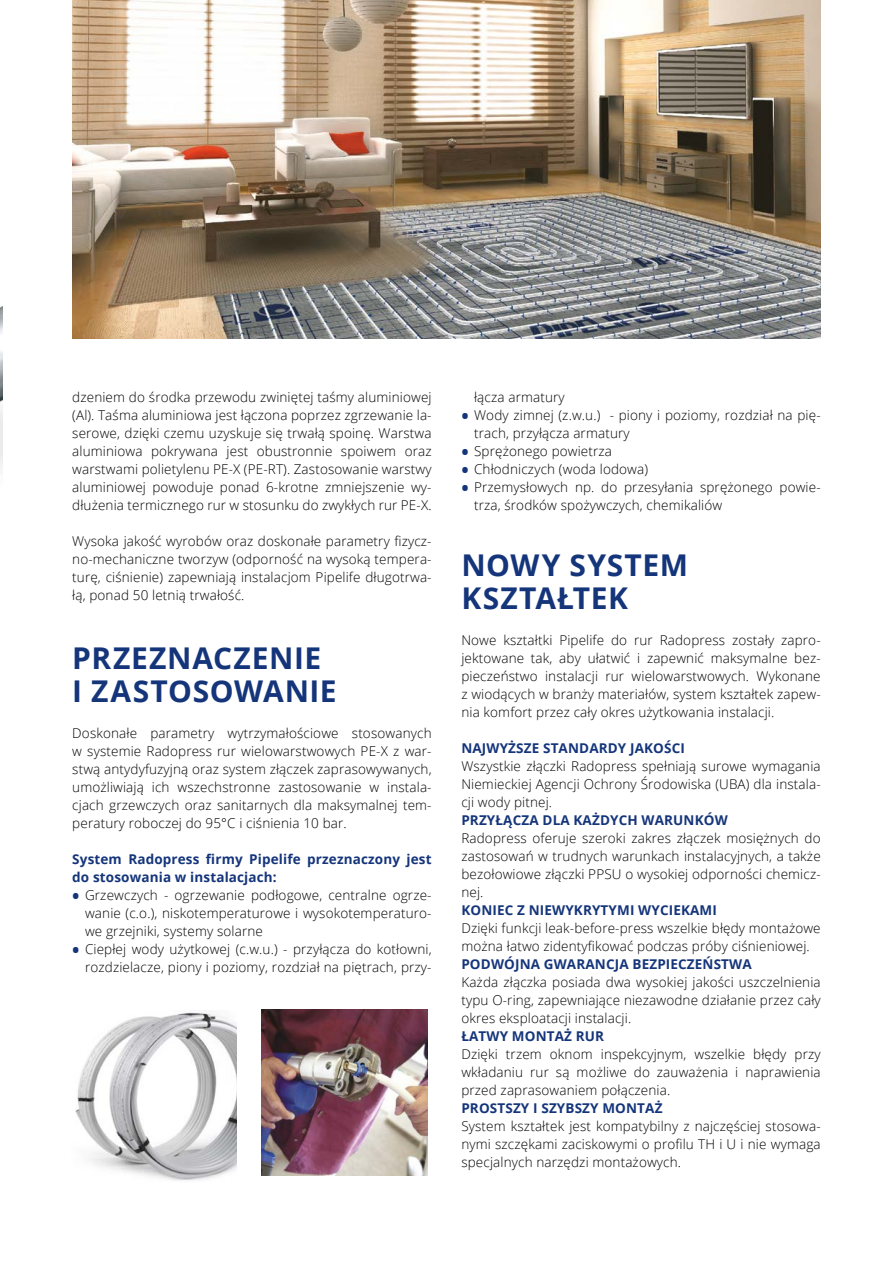
<style>
.page{position:relative;width:893px;height:1263px;background:#fff}
.page>*{position:absolute;margin:0;border:0;box-sizing:border-box;transform-origin:0 0}
.t1{font:700 30px/33px "Open Sans";letter-spacing:.02em;color:#15357b}
.t2{font:300 13.5px/18px "Open Sans";letter-spacing:.01em;color:#000;text-align:justify}
.t3{font:700 13.5px/18px "Open Sans";letter-spacing:.01em;color:#15357b}
.s1{font-weight:700;font-size:19.5px;color:#15357b}
</style>
<div class="page">
<img style="left:72px;top:0;width:749px;height:339px">
<img style="left:0;top:306px;width:2px;height:164px">
<img style="left:75px;top:1011px;width:161px;height:170px">
<img style="left:261px;top:1009px;width:166px;height:166px">
<p class="t2" style="left:72px;top:388px;width:361px">dzeniem do środka przewodu zwiniętej taśmy aluminiowej (Al). Taśma aluminiowa jest łączona poprzez zgrzewanie la&shy;serowe, dzięki czemu uzyskuje się trwałą spoinę. Warstwa aluminiowa pokrywana jest obustronnie spoiwem oraz warstwami polietylenu PE-X (PE-RT). Zastosowanie warstwy aluminiowej powoduje ponad 6-krotne zmniejszenie wy&shy;dłużenia termicznego rur w stosunku do zwykłych rur PE-X.</p>
<p class="t2" style="left:72px;top:532px;width:361px">Wysoka jakość wyrobów oraz doskonałe parametry fizycz&shy;no-mechaniczne tworzyw (odporność na wysoką tempera&shy;turę, ciśnienie) zapewniają instalacjom Pipelife długotrwa&shy;łą, ponad 50 letnią trwałość.</p>
<h1 class="t1" style="left:72px;top:641px;width:266px">PRZEZNACZENIE<br>I ZASTOSOWANIE</h1>
<p class="t2" style="left:72px;top:724px;width:361px">Doskonałe parametry wytrzymałościowe stosowanych w systemie Radopress rur wielowarstwowych PE-X z war&shy;stwą antydyfuzyjną oraz system złączek zaprasowywanych, umożliwiają ich wszechstronne zastosowanie w instala&shy;cjach grzewczych oraz sanitarnych dla maksymalnej tem&shy;peratury roboczej do 95°C i ciśnienia 10 bar.</p>
<p class="t3" style="left:72px;top:850px;width:361px">System Radopress firmy Pipelife przeznaczony jest do stosowania w instalacjach:</p>
<p class="t2" style="left:85px;top:886px;width:348px;text-indent:-13px"><span class="s1">•</span> Grzewczych - ogrzewanie podłogowe, centralne ogrze&shy;wanie (c.o.), niskotemperaturowe i wysokotemperaturo&shy;we grzejniki, systemy solarne</p>
<p class="t2" style="left:72px;top:940px;width:361px;text-align:right"><span class="s1">•</span> Ciepłej wody użytkowej (c.w.u.) - przyłącza do kotłowni, rozdzielacze, piony i poziomy, rozdział na piętrach, przy-</p>
<p class="t2" style="left:474px;top:388px;width:92px">łącza armatury</p>
<p class="t2" style="left:474px;top:406px;width:348px;text-indent:-13px"><span class="s1">•</span> Wody zimnej (z.w.u.) - piony i poziomy, rozdział na pię&shy;trach, przyłącza armatury</p>
<p class="t2" style="left:461px;top:442px;width:152px"><span class="s1">•</span> Sprężonego powietrza</p>
<p class="t2" style="left:461px;top:460px;width:188px"><span class="s1">•</span> Chłodniczych (woda lodowa)</p>
<p class="t2" style="left:474px;top:478px;width:348px;text-indent:-13px"><span class="s1">•</span> Przemysłowych np. do przesyłania sprężonego powie&shy;trza, środków spożywczych, chemikaliów</p>
<h1 class="t1" style="left:461px;top:548px;width:228px">NOWY SYSTEM<br>KSZTAŁTEK</h1>
<p class="t2" style="left:461px;top:631px;width:361px">Nowe kształtki Pipelife do rur Radopress zostały zapro&shy;jektowane tak, aby ułatwić i zapewnić maksymalne bez&shy;pieczeństwo instalacji rur wielowarstwowych. Wykonane z wiodących w branży materiałów, system kształtek zapew&shy;nia komfort przez cały okres użytkowania instalacji.</p>
<p class="t3" style="left:461px;top:739px;width:225px">NAJWYŻSZE STANDARDY JAKOŚCI</p>
<p class="t2" style="left:461px;top:757px;width:361px">Wszystkie złączki Radopress spełniają surowe wymagania Niemieckiej Agencji Ochrony Środowiska (UBA) dla instala&shy;cji wody pitnej.</p>
<p class="t3" style="left:461px;top:811px;width:268px">PRZYŁĄCZA DLA KAŻDYCH WARUNKÓW</p>
<p class="t2" style="left:461px;top:829px;width:361px">Radopress oferuje szeroki zakres złączek mosiężnych do zastosowań w trudnych warunkach instalacyjnych, a także bezołowiowe złączki PPSU o wysokiej odporności chemicz&shy;nej.</p>
<p class="t3" style="left:461px;top:901px;width:257px">KONIEC Z NIEWYKRYTYMI WYCIEKAMI</p>
<p class="t2" style="left:461px;top:918px;width:361px">Dzięki funkcji leak-before-press wszelkie błędy montażowe można łatwo zidentyfikować podczas próby ciśnieniowej.</p>
<p class="t3" style="left:461px;top:955px;width:292px">PODWÓJNA GWARANCJA BEZPIECZEŃSTWA</p>
<p class="t2" style="left:461px;top:972px;width:361px">Każda złączka posiada dwa wysokiej jakości uszczelnienia typu O-ring, zapewniające niezawodne działanie przez cały okres eksploatacji instalacji.</p>
<p class="t3" style="left:461px;top:1026px;width:144px">ŁATWY MONTAŻ RUR</p>
<p class="t2" style="left:461px;top:1044px;width:361px">Dzięki trzem oknom inspekcyjnym, wszelkie błędy przy wkładaniu rur są możliwe do zauważenia i naprawienia przed zaprasowaniem połączenia.</p>
<p class="t3" style="left:461px;top:1098px;width:203px">PROSTSZY I SZYBSZY MONTAŻ</p>
<p class="t2" style="left:461px;top:1116px;width:361px">System kształtek jest kompatybilny z najczęściej stosowa&shy;nymi szczękami zaciskowymi o profilu TH i U i nie wymaga specjalnych narzędzi montażowych.</p>
</div>
